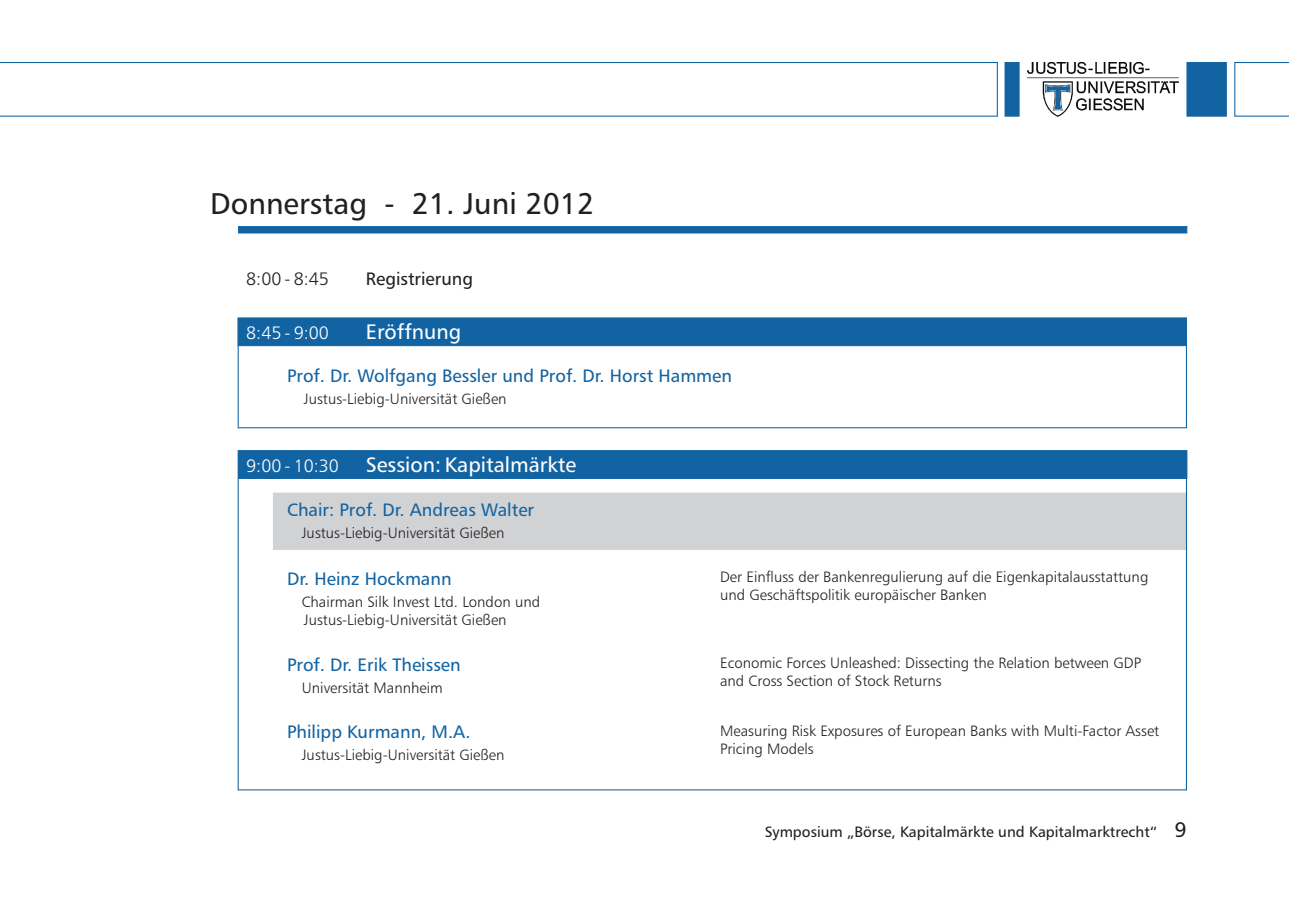
<style>
.page{position:relative;width:1289px;height:919px;background:#fff}
.page>*{position:absolute;margin:0;border:0;box-sizing:border-box;transform-origin:0 0}
.t1{font:30px "Humanist 777 BT Roman B";color:#231f20}
.t2{font:21px "Humanist 777 BT Roman B";color:#fff}
.t3{font:18px "Humanist 777 BT Roman B";color:#1263a2}
.t4{font:18px "Humanist 777 BT Light B";color:#fff}
.t5{font:18px "Humanist 777 BT Roman B";color:#231f20}
.t6{font:18px "Humanist 777 BT Light B";color:#231f20}
.t7{font:15px/18px "Humanist 777 BT Light B";color:#231f20}
.t8{font:15px "Humanist 777 BT Roman B";color:#231f20}
.s1{font-size:21px}
</style>
<div class="page">
<div style="left:273px;top:492px;width:913px;height:57px;background:#d1d2d4;border:1px solid #d1d2d4"></div>
<svg style="left:0;top:62px;width:997px;height:55px"></svg>
<div style="left:1186px;top:62px;width:40px;height:55px;background:#1263a2;border:2px solid #1263a2"></div>
<svg style="left:1234px;top:62px;width:54px;height:55px"></svg>
<img style="left:1027px;top:62px;width:150px;height:54px">
<div style="left:1004px;top:62px;width:15px;height:55px;background:#1263a2;border:2px solid #1263a2"></div>
<div style="left:238px;top:226px;width:949px;height:7px;background:#1263a2;border:1px solid #1263a2"></div>
<div style="left:238px;top:318px;width:948px;height:110px;border:1px solid #1263a2"></div>
<div style="left:238px;top:317px;width:948px;height:29px;background:#1263a2;border:1px solid #1263a2"></div>
<div style="left:238px;top:450px;width:949px;height:29px;background:#1263a2;border:1px solid #1263a2"></div>
<h1 class="t1" style="left:210px;top:191px;width:386px">Donnerstag - 21. Juni 2012</h1>
<p class="t6" style="left:246px;top:272px;width:84px">8:00 - 8:45</p>
<p class="t5" style="left:366px;top:272px;width:109px">Registrierung</p>
<p class="t4" style="left:246px;top:325px;width:84px">8:45 - 9:00</p>
<h2 class="t2" style="left:366px;top:323px;width:97px">Eröffnung</h2>
<p class="t3" style="left:287px;top:368px;width:446px">Prof. Dr. Wolfgang Bessler und Prof. Dr. Horst Hammen</p>
<p class="t7" style="left:304px;top:391px;width:204px">Justus-Liebig-Universität Gießen</p>
<p class="t4" style="left:246px;top:458px;width:94px">9:00 - 10:30</p>
<h2 class="t2" style="left:366px;top:455px;width:212px">Session: Kapitalmärkte</h2>
<p class="t3" style="left:287px;top:502px;width:248px">Chair: Prof. Dr. Andreas Walter</p>
<p class="t7" style="left:302px;top:525px;width:204px">Justus-Liebig-Universität Gießen</p>
<p class="t3" style="left:287px;top:571px;width:166px">Dr. Heinz Hockmann</p>
<p class="t7" style="left:302px;top:594px;width:240px">Chairman Silk Invest Ltd. London und<br>Justus-Liebig-Universität Gießen</p>
<p class="t3" style="left:287px;top:657px;width:175px">Prof. Dr. Erik Theissen</p>
<p class="t7" style="left:302px;top:680px;width:142px">Universität Mannheim</p>
<p class="t3" style="left:287px;top:724px;width:185px">Philipp Kurmann, M.A.</p>
<p class="t7" style="left:302px;top:747px;width:204px">Justus-Liebig-Universität Gießen</p>
<p class="t7" style="left:720px;top:569px;width:430px">Der Einfluss der Bankenregulierung auf die Eigenkapitalausstattung und Geschäftspolitik europäischer Banken</p>
<p class="t7" style="left:720px;top:655px;width:422px">Economic Forces Unleashed: Dissecting the Relation between GDP and Cross Section of Stock Returns</p>
<p class="t7" style="left:720px;top:723px;width:441px">Measuring Risk Exposures of European Banks with Multi-Factor Asset<br>Pricing Models</p>
<p class="t8" style="left:764px;top:825px;width:423px">Symposium „Börse, Kapitalmärkte und Kapitalmarktrecht“ <span class="s1">9</span></p>
</div>
